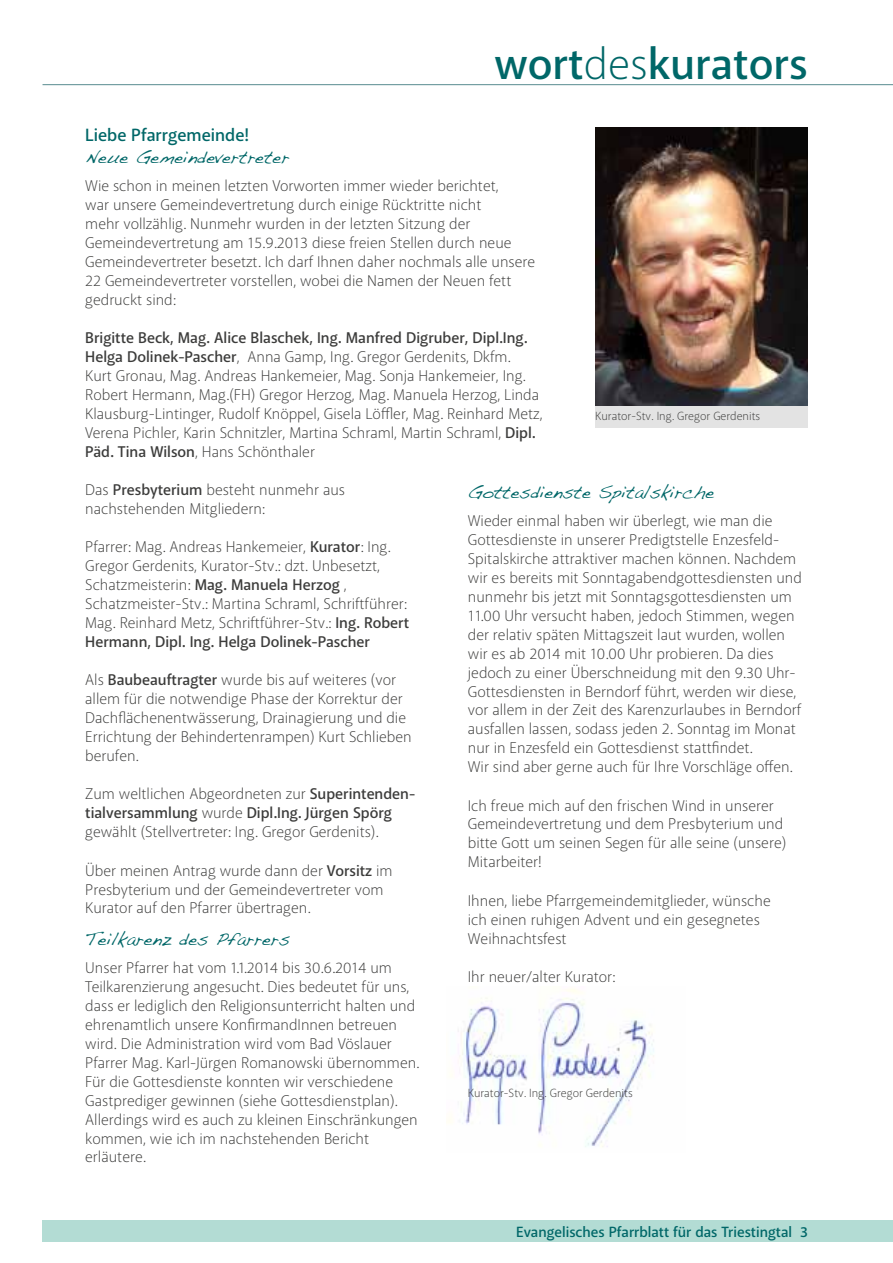
<style>
.page{position:relative;width:893px;height:1263px;background:#fff}
.page>*{position:absolute;margin:0;border:0;box-sizing:border-box;transform-origin:0 0}
.t1{font:600 45px "Akagi";color:#006768}
.t2{font:18px "Fultons Hand";color:#006768}
.t3{font:600 18px "Akagi";color:#006768}
.t4{font:300 15.75px/18.9px "Akagi";color:#3c3c3b}
.t5{font:600 15px "Akagi";color:#006768}
.t6{font:300 12px "Akagi";color:#3c3c3b}
.s1{font-weight:300}
.s2{font-weight:600}
</style>
<div class="page">
<div style="left:43px;top:1220px;width:850px;height:22px;background:#b3dcd4"></div>
<hr style="left:43px;top:84px;width:850px;height:1px;background:#588c8f">
<img style="left:448px;top:988px;width:206px;height:159px">
<img style="left:595px;top:128px;width:213px;height:279px">
<div style="left:595px;top:407px;width:213px;height:21px;background:#e3e3e3"></div>
<h1 class="t1" style="left:494px;top:36px;width:315px">wort<span class="s1">des</span>kurators</h1>
<p class="t3" style="left:85px;top:124px;width:165px">Liebe Pfarrgemeinde!</p>
<p class="t2" style="left:85px;top:144px;width:206px">Neue Gemeindevertreter</p>
<p class="t4" style="left:85px;top:176px;width:451px">Wie schon in meinen letzten Vorworten immer wieder berichtet,<br>war unsere Gemeindevertretung durch einige Rücktritte nicht<br>mehr vollzählig. Nunmehr wurden in der letzten Sitzung der Gemeindevertretung am 15.9.2013 diese freien Stellen durch neue Gemeindevertreter besetzt. Ich darf Ihnen daher nochmals alle unsere 22 Gemeindevertreter vorstellen, wobei die Namen der Neuen fett gedruckt sind:</p>
<p class="t4" style="left:85px;top:328px;width:459px"><span class="s2">Brigitte Beck, Mag. Alice Blaschek, Ing. Manfred Digruber, Dipl.Ing.<br>Helga Dolinek-Pascher</span>, Anna Gamp, Ing. Gregor Gerdenits, Dkfm.<br>Kurt Gronau, Mag. Andreas Hankemeier, Mag. Sonja Hankemeier, Ing.<br>Robert Hermann, Mag.(FH) Gregor Herzog, Mag. Manuela Herzog, Linda Klausburg-Lintinger, Rudolf Knöppel, Gisela Löffler, Mag. Reinhard Metz, Verena Pichler, Karin Schnitzler, Martina Schraml, Martin Schraml, <span class="s2">Dipl.<br>Päd. Tina Wilson</span>, Hans Schönthaler</p>
<p class="t4" style="left:85px;top:480px;width:261px">Das <span class="s2">Presbyterium</span> besteht nunmehr aus nachstehenden Mitgliedern:</p>
<p class="t4" style="left:85px;top:537px;width:325px">Pfarrer: Mag. Andreas Hankemeier, <span class="s2">Kurator</span>: Ing.<br>Gregor Gerdenits, Kurator-Stv.: dzt. Unbesetzt, Schatzmeisterin: <span class="s2">Mag. Manuela Herzog</span> , Schatzmeister-Stv.: Martina Schraml, Schriftführer:<br>Mag. Reinhard Metz, Schriftführer-Stv.: <span class="s2">Ing. Robert Hermann, Dipl. Ing. Helga Dolinek-Pascher</span></p>
<p class="t4" style="left:85px;top:670px;width:328px">Als <span class="s2">Baubeauftragter</span> wurde bis auf weiteres (vor allem für die notwendige Phase der Korrektur der Dachflächenentwässerung, Drainagierung und die Errichtung der Behindertenrampen) Kurt Schlieben berufen.</p>
<p class="t4" style="left:85px;top:784px;width:330px">Zum weltlichen Abgeordneten zur <span class="s2">Superintenden&shy;tialversammlung</span> wurde <span class="s2">Dipl.Ing. Jürgen Spörg </span>gewählt (Stellvertreter: Ing. Gregor Gerdenits).</p>
<p class="t4" style="left:85px;top:860px;width:309px">Über meinen Antrag wurde dann der <span class="s2">Vorsitz</span> im<br>Presbyterium und der Gemeindevertreter vom<br>Kurator auf den Pfarrer übertragen.</p>
<p class="t2" style="left:85px;top:926px;width:206px">Teilkarenz des Pfarrers</p>
<p class="t4" style="left:85px;top:958px;width:336px">Unser Pfarrer hat vom 1.1.2014 bis 30.6.2014 um Teilkarenzierung angesucht. Dies bedeutet für uns, dass er lediglich den Religionsunterricht halten und ehrenamtlich unsere KonfirmandInnen betreuen wird. Die Administration wird vom Bad Vöslauer Pfarrer Mag. Karl-Jürgen Romanowski übernommen.<br>Für die Gottesdienste konnten wir verschiedene Gastprediger gewinnen (siehe Gottesdienstplan).<br>Allerdings wird es auch zu kleinen Einschränkungen kommen, wie ich im nachstehenden Bericht erläutere.</p>
<p class="t6" style="left:595px;top:409px;width:166px">Kurator-Stv. Ing. Gregor Gerdenits</p>
<p class="t2" style="left:468px;top:479px;width:248px">Gottesdienste Spitalskirche</p>
<p class="t4" style="left:468px;top:511px;width:336px">Wieder einmal haben wir überlegt, wie man die Gottesdienste in unserer Predigtstelle Enzesfeld-Spitalskirche attraktiver machen können. Nachdem wir es bereits mit Sonntagabendgottesdiensten und nunmehr bis jetzt mit Sonntagsgottesdiensten um 11.00 Uhr versucht haben, jedoch Stimmen, wegen der relativ späten Mittagszeit laut wurden, wollen wir es ab 2014 mit 10.00 Uhr probieren. Da dies jedoch zu einer Überschneidung mit den 9.30 Uhr-Gottesdiensten in Berndorf führt, werden wir diese, vor allem in der Zeit des Karenzurlaubes in Berndorf ausfallen lassen, sodass jeden 2. Sonntag im Monat nur in Enzesfeld ein Gottesdienst stattfindet.<br>Wir sind aber gerne auch für Ihre Vorschläge offen.</p>
<p class="t4" style="left:468px;top:795px;width:320px">Ich freue mich auf den frischen Wind in unserer Gemeindevertretung und dem Presbyterium und bitte Gott um seinen Segen für alle seine (unsere)<br>Mitarbeiter!</p>
<p class="t4" style="left:468px;top:891px;width:304px">Ihnen, liebe Pfarrgemeindemitglieder, wünsche ich einen ruhigen Advent und ein gesegnetes<br>Weihnachtsfest</p>
<p class="t4" style="left:468px;top:967px;width:149px">Ihr neuer/alter Kurator:</p>
<p class="t6" style="left:468px;top:1085px;width:166px">Kurator-Stv. Ing. Gregor Gerdenits</p>
<p class="t5" style="left:516px;top:1222px;width:293px">Evangelisches Pfarrblatt für das Triestingtal 3</p>
</div>
